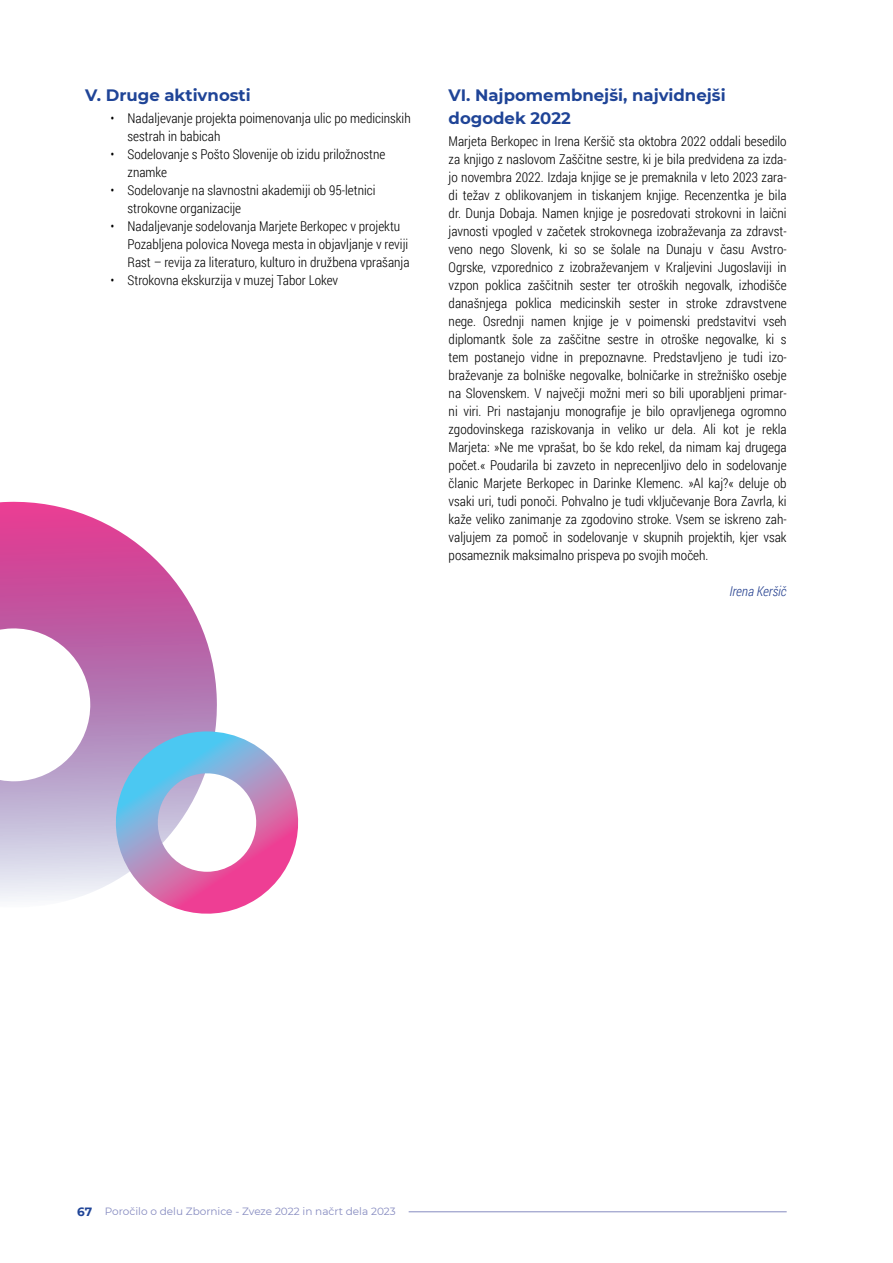
<style>
.page{position:relative;width:893px;height:1263px;background:#fff}
.page>*{position:absolute;margin:0;border:0;box-sizing:border-box;transform-origin:0 0}
.t1{font:700 16.5px/22.5px "Montserrat";color:#1f4497}
.t2{font:300 13.5px/18px "Roboto Condensed";color:#000}
.t3{font:italic 300 13.5px "Roboto Condensed";color:#25408f}
.t4{font:10.5px "Montserrat";color:#868bc0}
.s1{font-weight:700;font-size:12px;color:#1f4497}
</style>
<div class="page">
<hr style="left:409px;top:1211px;width:378px;height:1px;background:#868bc0">
<svg style="left:0;top:501px;width:217px;height:400px"></svg>
<svg style="left:103px;top:731px;width:196px;height:183px"></svg>
<p class="t1" style="left:85px;top:83px;width:167px">V. Druge aktivnosti</p>
<p class="t2" style="left:128px;top:109px;width:285px;text-indent:-17px">• Nadaljevanje projekta poimenovanja ulic po medicinskih sestrah in babicah</p>
<p class="t2" style="left:128px;top:145px;width:259px;text-indent:-17px">• Sodelovanje s Pošto Slovenije ob izidu priložnostne znamke</p>
<p class="t2" style="left:128px;top:181px;width:250px;text-indent:-17px">• Sodelovanje na slavnostni akademiji ob 95-letnici strokovne organizacije</p>
<p class="t2" style="left:128px;top:217px;width:284px;text-indent:-17px">• Nadaljevanje sodelovanja Marjete Berkopec v projektu<br>Pozabljena polovica Novega mesta in objavljanje v reviji<br>Rast – revija za literaturo, kulturo in družbena vprašanja</p>
<p class="t2" style="left:111px;top:271px;width:229px">• Strokovna ekskurzija v muzej Tabor Lokev</p>
<p class="t1" style="left:449px;top:83px;width:279px">VI. Najpomembnejši, najvidnejši dogodek 2022</p>
<p class="t2" style="left:449px;top:132px;width:340px;text-align:justify">Marjeta Berkopec in Irena Keršič sta oktobra 2022 oddali besedilo za knjigo z naslovom Zaščitne sestre, ki je bila predvidena za izda&shy;jo novembra 2022. Izdaja knjige se je premaknila v leto 2023 zara&shy;di težav z oblikovanjem in tiskanjem knjige. Recenzentka je bila dr. Dunja Dobaja. Namen knjige je posredovati strokovni in laični javnosti vpogled v začetek strokovnega izobraževanja za zdravst&shy;veno nego Slovenk, ki so se šolale na Dunaju v času Avstro-Ogrske, vzporednico z izobraževanjem v Kraljevini Jugoslaviji in vzpon poklica zaščitnih sester ter otroških negovalk, izhodišče današnjega poklica medicinskih sester in stroke zdravstvene nege. Osrednji namen knjige je v poimenski predstavitvi vseh diplomantk šole za zaščitne sestre in otroške negovalke, ki s tem postanejo vidne in prepoznavne. Predstavljeno je tudi izo&shy;braževanje za bolniške negovalke, bolničarke in strežniško osebje na Slovenskem. V največji možni meri so bili uporabljeni primar&shy;ni viri. Pri nastajanju monografije je bilo opravljenega ogromno zgodovinskega raziskovanja in veliko ur dela. Ali kot je rekla Marjeta: »Ne me vprašat, bo še kdo rekel, da nimam kaj drugega počet.« Poudarila bi zavzeto in neprecenljivo delo in sodelovanje članic Marjete Berkopec in Darinke Klemenc. »Al kaj?« deluje ob vsaki uri, tudi ponoči. Pohvalno je tudi vključevanje Bora Zavrla, ki kaže veliko zanimanje za zgodovino stroke. Vsem se iskreno zah&shy;valjujem za pomoč in sodelovanje v skupnih projektih, kjer vsak posameznik maksimalno prispeva po svojih močeh.</p>
<p class="t3" style="left:729px;top:582px;width:59px">Irena Keršič</p>
<p class="t4" style="left:77px;top:1204px;width:320px"><span class="s1">67</span> Poročilo o delu Zbornice - Zveze 2022 in načrt dela 2023</p>
</div>
